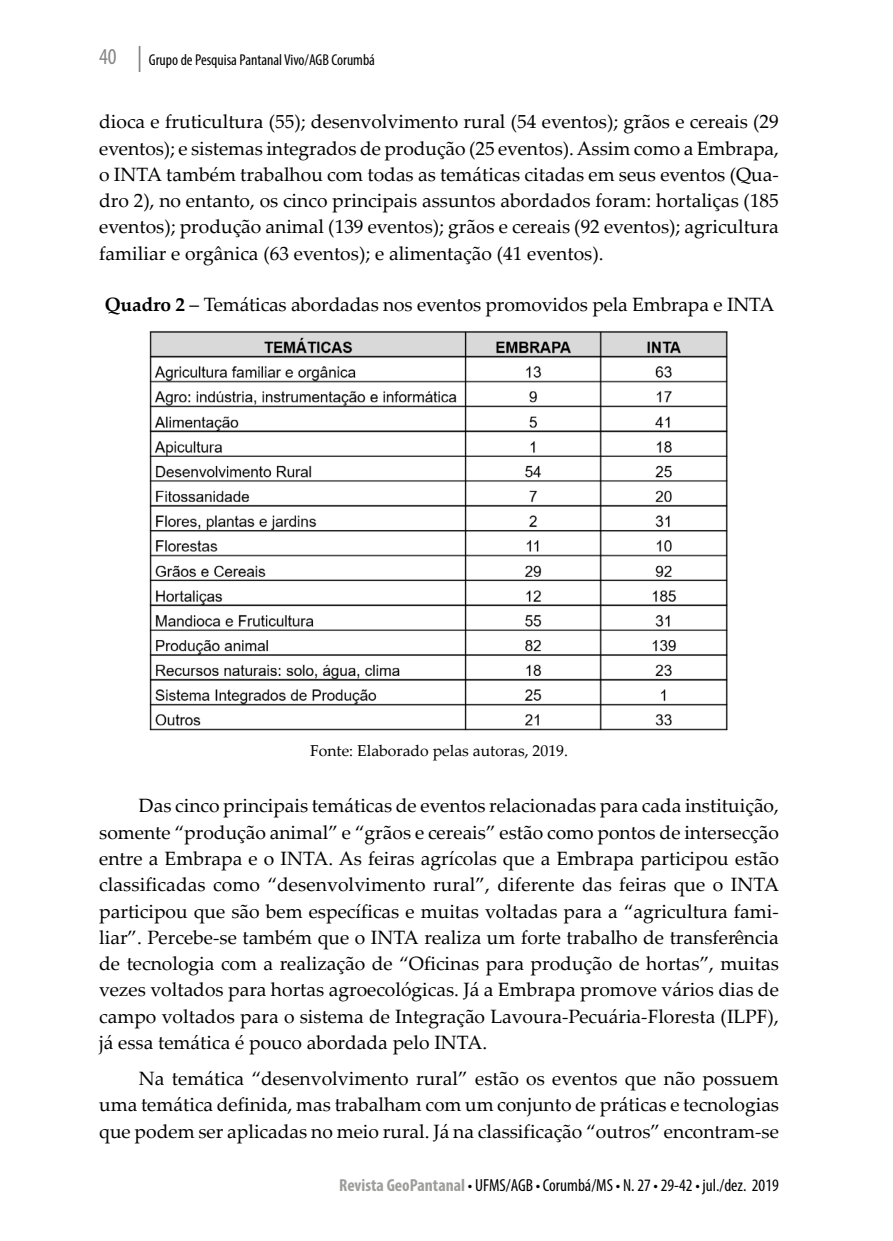
<style>
.page{position:relative;width:893px;height:1241px;background:#fff}
.page>*{position:absolute;margin:0;border:0;box-sizing:border-box;transform-origin:0 0}
.t1{font:condensed 22.75px "Myriad Pro";color:#878787}
._09_-_Corpo_do_Texto{font:19.25px/26.2px "Palatino Linotype";color:#000;text-align:justify}
._10_-_Legenda{font:19.25px "Palatino Linotype";letter-spacing:-.01em;color:#000}
.t2{font:condensed 17.5px "Myriad Pro";color:#000}
.t3{font:condensed 15.75px "Myriad Pro";color:#000}
.Fonte{font:15.75px "Palatino Linotype";color:#000}
.s1{font-weight:700}
.s2{font-weight:700;color:#9d9d9c}
</style>
<div class="page">
<svg style="left:139px;top:46px;width:1px;height:26px"></svg>
<img style="left:149px;top:331px;width:579px;height:400px">
<p class="t1" style="left:99px;top:43px;width:19px">40</p>
<p class="t3" style="left:149px;top:50px;width:228px">Grupo de Pesquisa Pantanal Vivo/AGB Corumbá</p>
<p class="_09_-_Corpo_do_Texto" style="left:99px;top:108px;width:681px">dioca e fruticultura (55); desenvolvimento rural (54 eventos); grãos e cereais (29 eventos); e sistemas integrados de produção (25 eventos). Assim como a Embrapa, o INTA também trabalhou com todas as temáticas citadas em seus eventos (Qua&shy;dro 2), no entanto, os cinco principais assuntos abordados foram: hortaliças (185 eventos); produção animal (139 eventos); grãos e cereais (92 eventos); agricultura familiar e orgânica (63 eventos); e alimentação (41 eventos).</p>
<p class="_10_-_Legenda" style="left:105px;top:290px;width:671px"><span class="s1">Quadro 2</span> – Temáticas abordadas nos eventos promovidos pela Embrapa e INTA</p>
<p class="Fonte" style="left:310px;top:739px;width:260px">Fonte: Elaborado pelas autoras, 2019.</p>
<p class="_09_-_Corpo_do_Texto" style="left:99px;top:791px;width:681px;text-indent:40px">Das cinco principais temáticas de eventos relacionadas para cada instituição, somente “produção animal” e “grãos e cereais” estão como pontos de intersecção entre a Embrapa e o INTA. As feiras agrícolas que a Embrapa participou estão classificadas como “desenvolvimento rural”, diferente das feiras que o INTA participou que são bem específicas e muitas voltadas para a “agricultura fami&shy;liar”. Percebe-se também que o INTA realiza um forte trabalho de transferência de tecnologia com a realização de “Oficinas para produção de hortas”, muitas vezes voltados para hortas agroecológicas. Já a Embrapa promove vários dias de campo voltados para o sistema de Integração Lavoura-Pecuária-Floresta (ILPF), já essa temática é pouco abordada pelo INTA.</p>
<p class="_09_-_Corpo_do_Texto" style="left:99px;top:1064px;width:681px;text-indent:40px">Na temática “desenvolvimento rural” estão os eventos que não possuem uma temática definida, mas trabalham com um conjunto de práticas e tecnologias que podem ser aplicadas no meio rural. Já na classificação “outros” encontram-se</p>
<p class="t2" style="left:339px;top:1174px;width:441px"><span class="s2">Revista GeoPantanal</span> • UFMS/AGB • Corumbá/MS • N. 27 • 29-42 • jul./dez. 2019</p>
</div>
